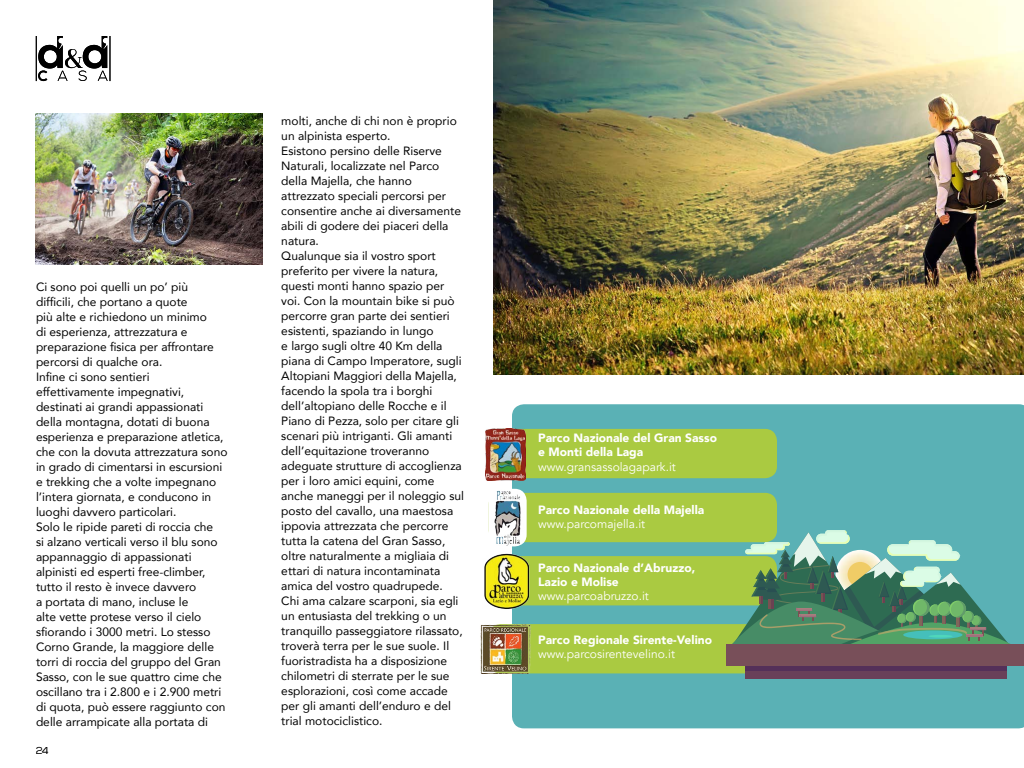
<style>
.page{position:relative;width:1024px;height:768px;background:#fff}
.page>*{position:absolute;margin:0;border:0;box-sizing:border-box;transform-origin:0 0}
.t1{font:12px/15px "Avenir";color:#000}
.t2{font:900 12px/14.4px "Avenir";color:#fff}
.t3{font:12px "Avenir";color:#fff}
.t4{font:300 10px "Nexa";color:#000}
</style>
<div class="page">
<div style="left:512px;top:404px;width:512px;height:324px;background:#5ab1b5"></div>
<div style="left:489px;top:429px;width:288px;height:49px;background:#aaca41;border-radius:12px"></div>
<div style="left:489px;top:493px;width:288px;height:49px;background:#aaca41;border-radius:12px"></div>
<div style="left:489px;top:556px;width:288px;height:49px;background:#aaca41;border-radius:12px"></div>
<div style="left:489px;top:624px;width:288px;height:49px;background:#aaca41;border-radius:12px"></div>
<img style="left:494px;top:0;width:530px;height:375px">
<img style="left:36px;top:113px;width:227px;height:152px">
<div style="left:745px;top:661px;width:262px;height:18px;background:#694059"></div>
<div style="left:745px;top:664px;width:262px;height:7px;background:#543059"></div>
<div style="left:727px;top:644px;width:297px;height:22px;background:#784f59"></div>
<svg style="left:730px;top:530px;width:285px;height:114px;background:#67a286"></svg>
<img style="left:480px;top:624px;width:58px;height:49px">
<img style="left:484px;top:552px;width:49px;height:58px">
<img style="left:488px;top:489px;width:39px;height:57px">
<img style="left:485px;top:429px;width:40px;height:52px">
<svg style="left:38px;top:36px;width:70px;height:45px"></svg>
<hr style="left:110px;top:36px;width:1px;height:45px;background:#000">
<hr style="left:36px;top:36px;width:1px;height:45px;background:#000">
<p class="t1" style="left:36px;top:279px;width:193px">Ci sono poi quelli un po’ più difficili, che portano a quote<br>più alte e richiedono un minimo<br>di esperienza, attrezzatura e preparazione fisica per affrontare percorsi di qualche ora.<br>Infine ci sono sentieri effettivamente impegnativi, destinati ai grandi appassionati della montagna, dotati di buona esperienza e preparazione atletica, che con la dovuta attrezzatura sono in grado di cimentarsi in escursioni e trekking che a volte impegnano l’intera giornata, e conducono in luoghi davvero particolari.<br>Solo le ripide pareti di roccia che<br>si alzano verticali verso il blu sono appannaggio di appassionati alpinisti ed esperti free-climber, tutto il resto è invece davvero<br>a portata di mano, incluse le<br>alte vette protese verso il cielo sfiorando i 3000 metri. Lo stesso<br>Corno Grande, la maggiore delle torri di roccia del gruppo del Gran<br>Sasso, con le sue quattro cime che oscillano tra i 2.800 e i 2.900 metri di quota, può essere raggiunto con delle arrampicate alla portata di</p>
<p class="t4" style="left:36px;top:744px;width:14px">24</p>
<p class="t1" style="left:281px;top:113px;width:184px">molti, anche di chi non è proprio un alpinista esperto.<br>Esistono persino delle Riserve<br>Naturali, localizzate nel Parco della Majella, che hanno attrezzato speciali percorsi per consentire anche ai diversamente abili di godere dei piaceri della natura.<br>Qualunque sia il vostro sport preferito per vivere la natura, questi monti hanno spazio per voi. Con la mountain bike si può percorre gran parte dei sentieri esistenti, spaziando in lungo<br>e largo sugli oltre 40 Km della piana di Campo Imperatore, sugli<br>Altopiani Maggiori della Majella, facendo la spola tra i borghi dell’altopiano delle Rocche e il<br>Piano di Pezza, solo per citare gli scenari più intriganti. Gli amanti dell’equitazione troveranno adeguate strutture di accoglienza per i loro amici equini, come anche maneggi per il noleggio sul posto del cavallo, una maestosa ippovia attrezzata che percorre tutta la catena del Gran Sasso, oltre naturalmente a migliaia di ettari di natura incontaminata amica del vostro quadrupede.<br>Chi ama calzare scarponi, sia egli un entusiasta del trekking o un tranquillo passeggiatore rilassato, troverà terra per le sue suole. Il fuoristradista ha a disposizione chilometri di sterrate per le sue esplorazioni, così come accade per gli amanti dell’enduro e del trial motociclistico.</p>
<p class="t2" style="left:538px;top:430px;width:180px">Parco Nazionale del Gran Sasso e Monti della Laga</p>
<p class="t3" style="left:538px;top:460px;width:139px">www.gransassolagapark.it</p>
<p class="t2" style="left:538px;top:502px;width:168px">Parco Nazionale della Majella</p>
<p class="t3" style="left:538px;top:517px;width:109px">www.parcomajella.it</p>
<p class="t2" style="left:538px;top:560px;width:159px">Parco Nazionale d’Abruzzo,<br>Lazio e Molise</p>
<p class="t3" style="left:538px;top:589px;width:112px">www.parcoabruzzo.it</p>
<p class="t2" style="left:538px;top:632px;width:175px">Parco Regionale Sirente-Velino</p>
<p class="t3" style="left:538px;top:647px;width:138px">www.parcosirentevelino.it</p>
</div>
